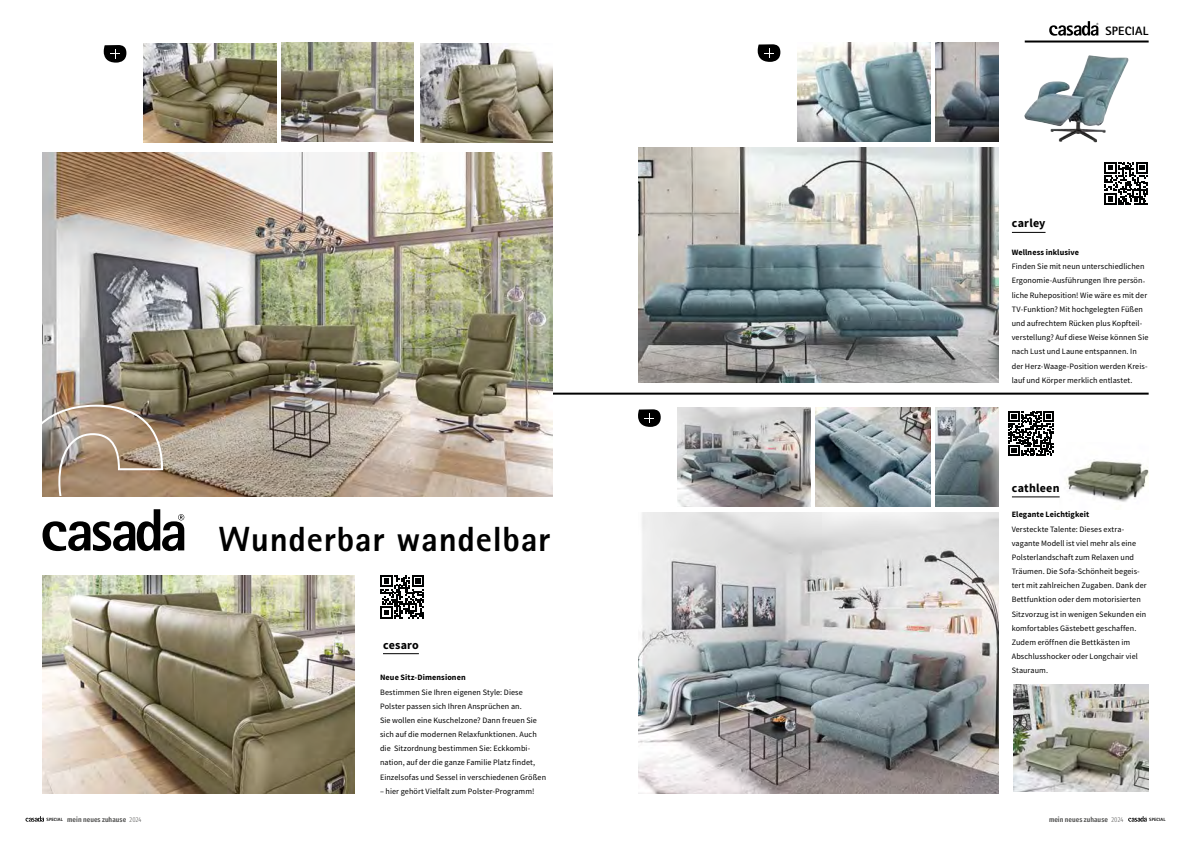
<style>
.page{position:relative;width:1191px;height:842px;background:#fff}
.page>*{position:absolute;margin:0;border:0;box-sizing:border-box;transform-origin:0 0}
.t1{font:800 35px "Rotis Sans Serif";letter-spacing:.02em;color:#000}
.t2{font:800 12.1px "Rotis Sans Serif";letter-spacing:.02em;color:#000}
.t3{font:700 12px "Mada";letter-spacing:.02em;color:#000}
.t4{font:8.2px/14.2px "Mada";letter-spacing:.01em;color:#000}
.t5{font:700 8.2px "Mada";letter-spacing:.015em;color:#000}
.t6{font:600 7px "Fira Sans Condensed";letter-spacing:.01em;color:#575756}
.t7{font:800 4.6px "Rotis Sans Serif";letter-spacing:.02em;color:#000}
.s1{font-family:"Fira Sans Compressed";font-weight:300}
</style>
<div class="page">
<svg style="left:1128px;top:816px;width:18px;height:6px"></svg>
<svg style="left:26px;top:816px;width:18px;height:6px"></svg>
<img style="left:1059px;top:459px;width:89px;height:43px">
<hr style="left:407px;top:393px;width:741px;height:2px;background:#000">
<svg style="left:380px;top:575px;width:44px;height:44px"></svg>
<img style="left:43px;top:153px;width:510px;height:343px">
<img style="left:43px;top:575px;width:311px;height:219px">
<hr style="left:383px;top:653px;width:36px;height:1px;background:#000">
<svg style="left:43px;top:404px;width:121px;height:91px;background:#a7917c"></svg>
<svg style="left:43px;top:509px;width:141px;height:42px"></svg>
<svg style="left:104px;top:45px;width:22px;height:18px"></svg>
<img style="left:143px;top:43px;width:133px;height:99px">
<img style="left:281px;top:43px;width:133px;height:99px">
<img style="left:420px;top:43px;width:133px;height:99px">
<svg style="left:1104px;top:162px;width:44px;height:43px"></svg>
<img style="left:638px;top:147px;width:361px;height:236px">
<svg style="left:757px;top:44px;width:23px;height:18px"></svg>
<img style="left:797px;top:43px;width:133px;height:99px">
<img style="left:1024px;top:55px;width:104px;height:87px">
<img style="left:935px;top:43px;width:64px;height:99px">
<img style="left:935px;top:408px;width:64px;height:98px">
<hr style="left:1012px;top:232px;width:33px;height:1px;background:#000">
<div style="left:1002px;top:404px;width:58px;height:58px;background:#fff"></div>
<svg style="left:1008px;top:411px;width:45px;height:45px"></svg>
<img style="left:638px;top:512px;width:361px;height:282px">
<svg style="left:638px;top:409px;width:22px;height:18px"></svg>
<img style="left:677px;top:408px;width:133px;height:98px">
<img style="left:815px;top:408px;width:115px;height:98px">
<img style="left:1013px;top:685px;width:135px;height:107px">
<hr style="left:1012px;top:497px;width:47px;height:1px;background:#000">
<svg style="left:1049px;top:21px;width:49px;height:15px"></svg>
<hr style="left:1024px;top:41px;width:124px;height:2px;background:#000">
<h2 class="t2" style="left:1105px;top:23px;width:45px">SPECIAL</h2>
<h3 class="t3" style="left:1012px;top:217px;width:35px">carley</h3>
<p class="t5" style="left:1011px;top:248px;width:69px">Wellness inklusive</p>
<p class="t4" style="left:1011px;top:260px;width:138px">Finden Sie mit neun unterschiedlichen Ergonomie-Ausführungen Ihre persön&shy;liche Ruheposition! Wie wäre es mit der TV-Funktion? Mit hochgelegten Füßen und aufrechtem Rücken plus Kopfteil&shy;verstellung? Auf diese Weise können Sie nach Lust und Laune entspannen. In der Herz-Waage-Position werden Kreis&shy;lauf und Körper merklich entlastet.</p>
<h1 class="t1" style="left:218px;top:517px;width:334px">Wunderbar wandelbar</h1>
<h3 class="t3" style="left:383px;top:638px;width:37px">cesaro</h3>
<p class="t5" style="left:380px;top:673px;width:87px">Neue Sitz-Dimensionen</p>
<p class="t4" style="left:380px;top:685px;width:167px">Bestimmen Sie Ihren eigenen Style: Diese Polster passen sich Ihren Ansprüchen an.<br>Sie wollen eine Kuschelzone? Dann freuen Sie sich auf die modernen Relaxfunktionen. Auch die Sitzordnung bestimmen Sie: Eckkombi&shy;nation, auf der die ganze Familie Platz findet, Einzelsofas und Sessel in verschiedenen Größen</p>
<p class="t4" style="left:380px;top:784px;width:156px">– hier gehört Vielfalt zum Polster-Programm!</p>
<h3 class="t3" style="left:1012px;top:481px;width:49px">cathleen</h3>
<p class="t5" style="left:1011px;top:510px;width:79px">Elegante Leichtigkeit</p>
<p class="t4" style="left:1011px;top:522px;width:136px">Versteckte Talente: Dieses extra&shy;vagante Modell ist viel mehr als eine Polsterlandschaft zum Relaxen und Träumen. Die Sofa-Schönheit begeis&shy;tert mit zahlreichen Zugaben. Dank der Bettfunktion oder dem motorisierten Sitzvorzug ist in wenigen Sekunden ein komfortables Gästebett geschaffen.<br>Zudem eröffnen die Bettkästen im Abschlusshocker oder Longchair viel Stauraum.</p>
<p class="t6" style="left:67px;top:814px;width:76px">mein neues zuhause <span class="s1">2024</span></p>
<p class="t6" style="left:1049px;top:814px;width:76px">mein neues zuhause <span class="s1">2024</span></p>
<p class="t7" style="left:47px;top:817px;width:18px">SPECIAL</p>
<p class="t7" style="left:1149px;top:817px;width:18px">SPECIAL</p>
</div>
